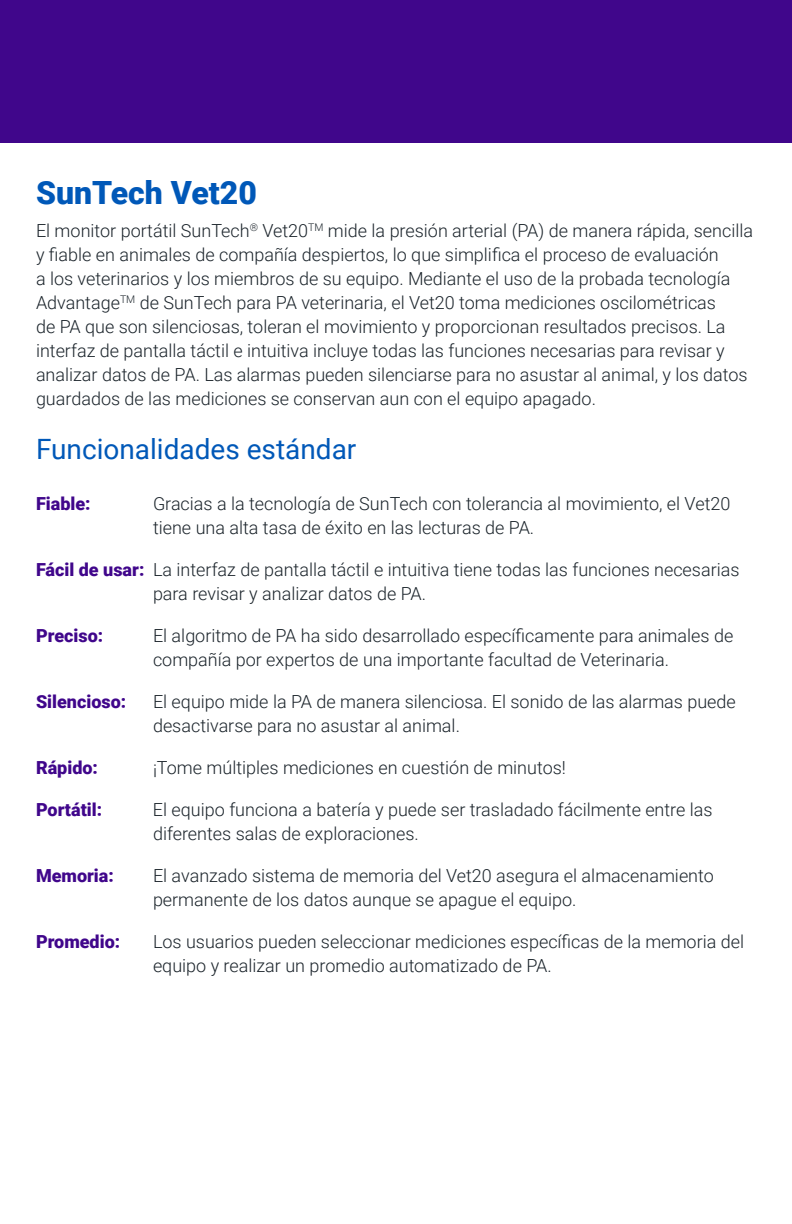
<style>
.page{position:relative;width:792px;height:1224px;background:#fff}
.page>*{position:absolute;margin:0;border:0;box-sizing:border-box;transform-origin:0 0}
.t1{font:900 32px "Roboto";color:#0058b8}
.t2{font:28px "Roboto";color:#0058b8}
.t3{font:300 18px/24px "Roboto";color:#1b242b}
.t4{font:900 18px "Roboto";color:#40068b}
.s1{font-weight:900;color:#40068b}
</style>
<div class="page">
<div style="left:0;top:0;width:792px;height:142px;background:#40068b"></div>
<p class="t1" style="left:36px;top:170px;width:222px">SunTech Vet20</p>
<p class="t3" style="left:36px;top:218px;width:719px">El monitor portátil SunTech<sup>®</sup> Vet20<sup>TM</sup> mide la presión arterial (PA) de manera rápida, sencilla y fiable en animales de compañía despiertos, lo que simplifica el proceso de evaluación<br>a los veterinarios y los miembros de su equipo. Mediante el uso de la probada tecnología Advantage<sup>TM</sup> de SunTech para PA veterinaria, el Vet20 toma mediciones oscilométricas<br>de PA que son silenciosas, toleran el movimiento y proporcionan resultados precisos. La interfaz de pantalla táctil e intuitiva incluye todas las funciones necesarias para revisar y analizar datos de PA. Las alarmas pueden silenciarse para no asustar al animal, y los datos guardados de las mediciones se conservan aun con el equipo apagado.</p>
<p class="t2" style="left:36px;top:429px;width:322px">Funcionalidades estándar</p>
<p class="t4" style="left:36px;top:491px;width:56px">Fiable:</p>
<p class="t3" style="left:153px;top:491px;width:579px">Gracias a la tecnología de SunTech con tolerancia al movimiento, el Vet20 tiene una alta tasa de éxito en las lecturas de PA.</p>
<p class="t3" style="left:153px;top:557px;width:588px;text-indent:-117px"><span class="s1">Fácil de usar:</span> La interfaz de pantalla táctil e intuitiva tiene todas las funciones necesarias para revisar y analizar datos de PA.</p>
<p class="t4" style="left:36px;top:623px;width:69px">Preciso:</p>
<p class="t3" style="left:153px;top:623px;width:582px">El algoritmo de PA ha sido desarrollado específicamente para animales de compañía por expertos de una importante facultad de Veterinaria.</p>
<p class="t4" style="left:36px;top:689px;width:92px">Silencioso:</p>
<p class="t3" style="left:153px;top:689px;width:584px">El equipo mide la PA de manera silenciosa. El sonido de las alarmas puede desactivarse para no asustar al animal.</p>
<p class="t4" style="left:36px;top:755px;width:64px">Rápido:</p>
<p class="t3" style="left:153px;top:755px;width:415px">¡Tome múltiples mediciones en cuestión de minutos!</p>
<p class="t4" style="left:36px;top:797px;width:68px">Portátil:</p>
<p class="t3" style="left:153px;top:797px;width:561px">El equipo funciona a batería y puede ser trasladado fácilmente entre las diferentes salas de exploraciones.</p>
<p class="t4" style="left:36px;top:863px;width:79px">Memoria:</p>
<p class="t3" style="left:153px;top:863px;width:562px">El avanzado sistema de memoria del Vet20 asegura el almacenamiento permanente de los datos aunque se apague el equipo.</p>
<p class="t4" style="left:36px;top:929px;width:86px">Promedio:</p>
<p class="t3" style="left:153px;top:929px;width:593px">Los usuarios pueden seleccionar mediciones específicas de la memoria del equipo y realizar un promedio automatizado de PA.</p>
</div>
